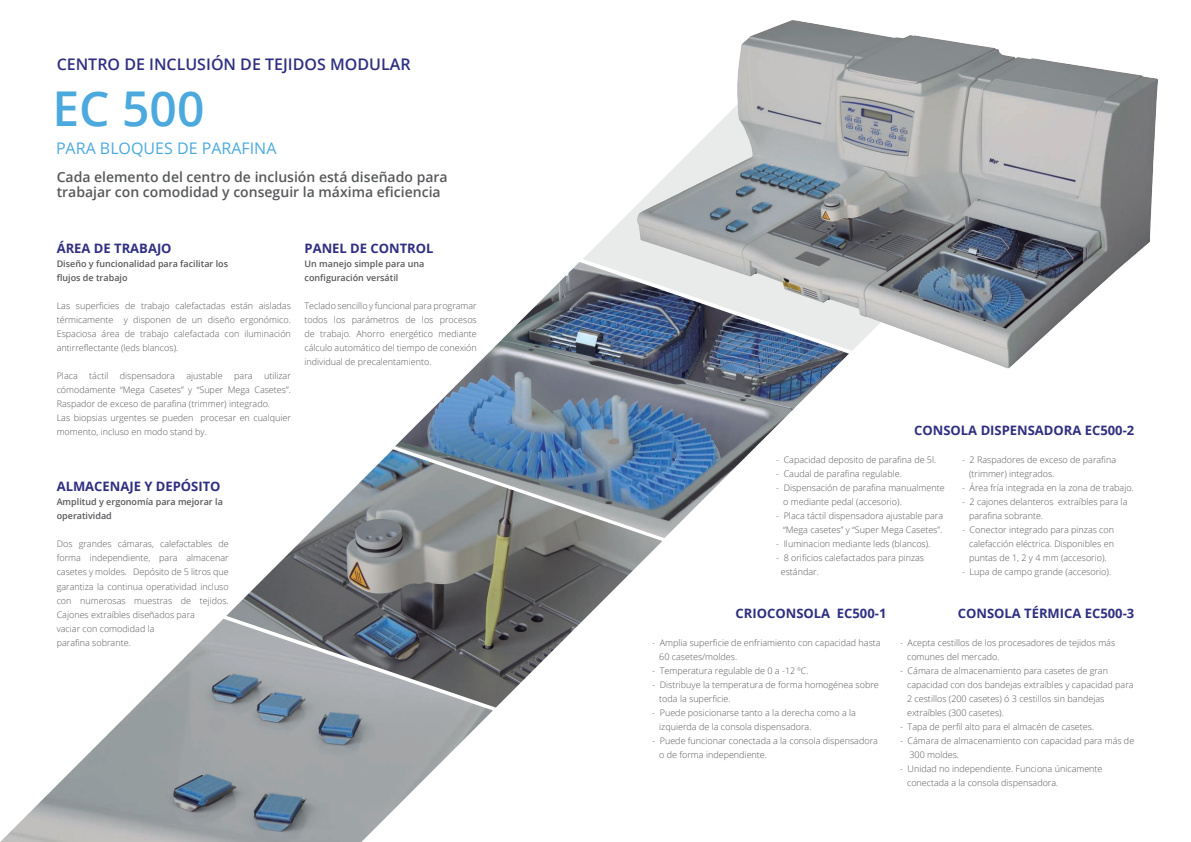
<style>
.page{position:relative;width:1191px;height:842px;background:#fff}
.page>*{position:absolute;margin:0;border:0;box-sizing:border-box;transform-origin:0 0}
.t1{font:600 48px "Open Sans";color:#4ba9de}
.t2{font:600 16px "Open Sans";color:#2f2e81}
.t3{font:16px "Open Sans";color:#4ba9de}
.t4{font:600 14px/14px "Open Sans";color:#57585a}
.t5{font:700 13px "Open Sans";color:#2f2e81}
.t6{font:300 9px/14px "Open Sans";color:#57585a;text-align:justify}
.t7{font:600 9px/14px "Open Sans";color:#57585a}
</style>
<div class="page">
<img style="left:395px;top:262px;width:436px;height:276px">
<img style="left:226px;top:449px;width:436px;height:259px">
<img style="left:0;top:619px;width:493px;height:223px">
<svg style="left:583px;top:238px;width:21px;height:113px;background:#86909f"></svg>
<img style="left:604px;top:20px;width:554px;height:352px">
<p class="t2" style="left:57px;top:53px;width:355px">CENTRO DE INCLUSIÓN DE TEJIDOS MODULAR</p>
<p class="t1" style="left:52px;top:76px;width:153px">EC 500</p>
<p class="t3" style="left:56px;top:138px;width:222px">PARA BLOQUES DE PARAFINA</p>
<p class="t4" style="left:57px;top:170px;width:392px">Cada elemento del centro de inclusión está diseñado para trabajar con comodidad y conseguir la máxima eficiencia</p>
<p class="t5" style="left:57px;top:239px;width:116px">ÁREA DE TRABAJO</p>
<p class="t7" style="left:57px;top:256px;width:173px">Diseño y funcionalidad para facilitar los flujos de trabajo</p>
<p class="t6" style="left:57px;top:298px;width:236px">Las superficies de trabajo calefactadas están aisladas térmicamente y disponen de un diseño ergonómico.<br>Espaciosa área de trabajo calefactada con iluminación antirreflectante (leds blancos).</p>
<p class="t6" style="left:57px;top:368px;width:23px">Placa</p>
<p class="t6" style="left:89px;top:368px;width:21px">táctil</p>
<p class="t6" style="left:120px;top:368px;width:57px">dispensadora</p>
<p class="t6" style="left:186px;top:368px;width:38px">ajustable</p>
<p class="t6" style="left:234px;top:368px;width:20px">para</p>
<p class="t5" style="left:304px;top:239px;width:130px">PANEL DE CONTROL</p>
<p class="t7" style="left:304px;top:256px;width:121px">Un manejo simple para una configuración versátil</p>
<p class="t6" style="left:304px;top:298px;width:174px">Teclado sencillo y funcional para programar todos los parámetros de los procesos de trabajo. Ahorro energético mediante cálculo automático del tiempo de conexión individual de precalentamiento.</p>
<p class="t6" style="left:57px;top:368px;width:236px;text-indent:207px">utilizar cómodamente “Mega Casetes” y “Super Mega Casetes”.<br>Raspador de exceso de parafina (trimmer) integrado.</p>
<p class="t6" style="left:57px;top:411px;width:236px">Las biopsias urgentes se pueden procesar en cualquier momento, incluso en modo stand by.</p>
<p class="t5" style="left:914px;top:421px;width:221px">CONSOLA DISPENSADORA EC500-2</p>
<p class="t6" style="left:776px;top:453px;width:162px">- Capacidad deposito de parafina de 5l.</p>
<p class="t6" style="left:776px;top:467px;width:127px">- Caudal de parafina regulable.</p>
<p class="t6" style="left:776px;top:481px;width:170px">- Dispensación de parafina manualmente</p>
<p class="t6" style="left:783px;top:495px;width:120px">o mediante pedal (accesorio).</p>
<p class="t6" style="left:776px;top:509px;width:169px">- Placa táctil dispensadora ajustable para</p>
<p class="t6" style="left:783px;top:523px;width:161px">“Mega casetes” y “Super Mega Casetes”.</p>
<p class="t6" style="left:776px;top:537px;width:156px">- Iluminacion mediante leds (blancos).</p>
<p class="t6" style="left:776px;top:551px;width:149px">- 8 orificios calefactados para pinzas</p>
<p class="t6" style="left:781px;top:565px;width:39px">estándar.</p>
<p class="t6" style="left:962px;top:453px;width:156px">- 2 Raspadores de exceso de parafina</p>
<p class="t6" style="left:969px;top:467px;width:87px">(trimmer) integrados.</p>
<p class="t6" style="left:962px;top:481px;width:173px">- Área fría integrada en la zona de trabajo.</p>
<p class="t6" style="left:962px;top:495px;width:167px">- 2 cajones delanteros extraíbles para la</p>
<p class="t6" style="left:969px;top:509px;width:76px">parafina sobrante.</p>
<p class="t6" style="left:962px;top:523px;width:154px">- Conector integrado para pinzas con</p>
<p class="t6" style="left:969px;top:537px;width:146px">calefacción eléctrica. Disponibles en</p>
<p class="t6" style="left:969px;top:551px;width:139px">puntas de 1, 2 y 4 mm (accesorio).</p>
<p class="t6" style="left:962px;top:565px;width:151px">- Lupa de campo grande (accesorio).</p>
<p class="t5" style="left:57px;top:477px;width:165px">ALMACENAJE Y DEPÓSITO</p>
<p class="t7" style="left:57px;top:495px;width:168px">Amplitud y ergonomía para mejorar la operatividad</p>
<p class="t6" style="left:57px;top:537px;width:174px">Dos grandes cámaras, calefactables de forma independiente, para almacenar casetes y moldes. Depósito de 5 litros que garantiza la continua operatividad incluso con numerosas muestras de tejidos.<br>Cajones extraíbles diseñados para</p>
<p class="t6" style="left:57px;top:621px;width:99px">vaciar con comodidad la</p>
<p class="t6" style="left:57px;top:635px;width:76px">parafina sobrante.</p>
<p class="t6" style="left:652px;top:635px;width:230px">- Amplia superficie de enfriamiento con capacidad hasta</p>
<p class="t6" style="left:659px;top:649px;width:79px">60 casetes/moldes.</p>
<p class="t6" style="left:652px;top:663px;width:158px">- Temperatura regulable de 0 a -12 ºC.</p>
<p class="t6" style="left:652px;top:677px;width:228px">- Distribuye la temperatura de forma homogénea sobre</p>
<p class="t6" style="left:659px;top:691px;width:73px">toda la superficie.</p>
<p class="t6" style="left:652px;top:705px;width:205px">- Puede posicionarse tanto a la derecha como a la</p>
<p class="t6" style="left:659px;top:719px;width:154px">izquierda de la consola dispensadora.</p>
<p class="t6" style="left:652px;top:733px;width:227px">- Puede funcionar conectada a la consola dispensadora</p>
<p class="t6" style="left:659px;top:747px;width:109px">o de forma independiente.</p>
<p class="t5" style="left:735px;top:604px;width:152px">CRIOCONSOLA EC500-1</p>
<p class="t5" style="left:957px;top:604px;width:178px">CONSOLA TÉRMICA EC500-3</p>
<p class="t6" style="left:900px;top:635px;width:217px">- Acepta cestillos de los procesadores de tejidos más</p>
<p class="t6" style="left:907px;top:649px;width:94px">comunes del mercado.</p>
<p class="t6" style="left:900px;top:663px;width:209px">- Cámara de almacenamiento para casetes de gran</p>
<p class="t6" style="left:907px;top:677px;width:228px">capacidad con dos bandejas extraíbles y capacidad para</p>
<p class="t6" style="left:907px;top:691px;width:199px">2 cestillos (200 casetes) ó 3 cestillos sin bandejas</p>
<p class="t6" style="left:907px;top:705px;width:98px">extraíbles (300 casetes).</p>
<p class="t6" style="left:900px;top:719px;width:196px">- Tapa de perfil alto para el almacén de casetes.</p>
<p class="t6" style="left:900px;top:733px;width:236px">- Cámara de almacenamiento con capacidad para más de</p>
<p class="t6" style="left:909px;top:747px;width:51px">300 moldes.</p>
<p class="t6" style="left:900px;top:761px;width:204px">- Unidad no independiente. Funciona únicamente</p>
<p class="t6" style="left:907px;top:775px;width:153px">conectada a la consola dispensadora.</p>
</div>
